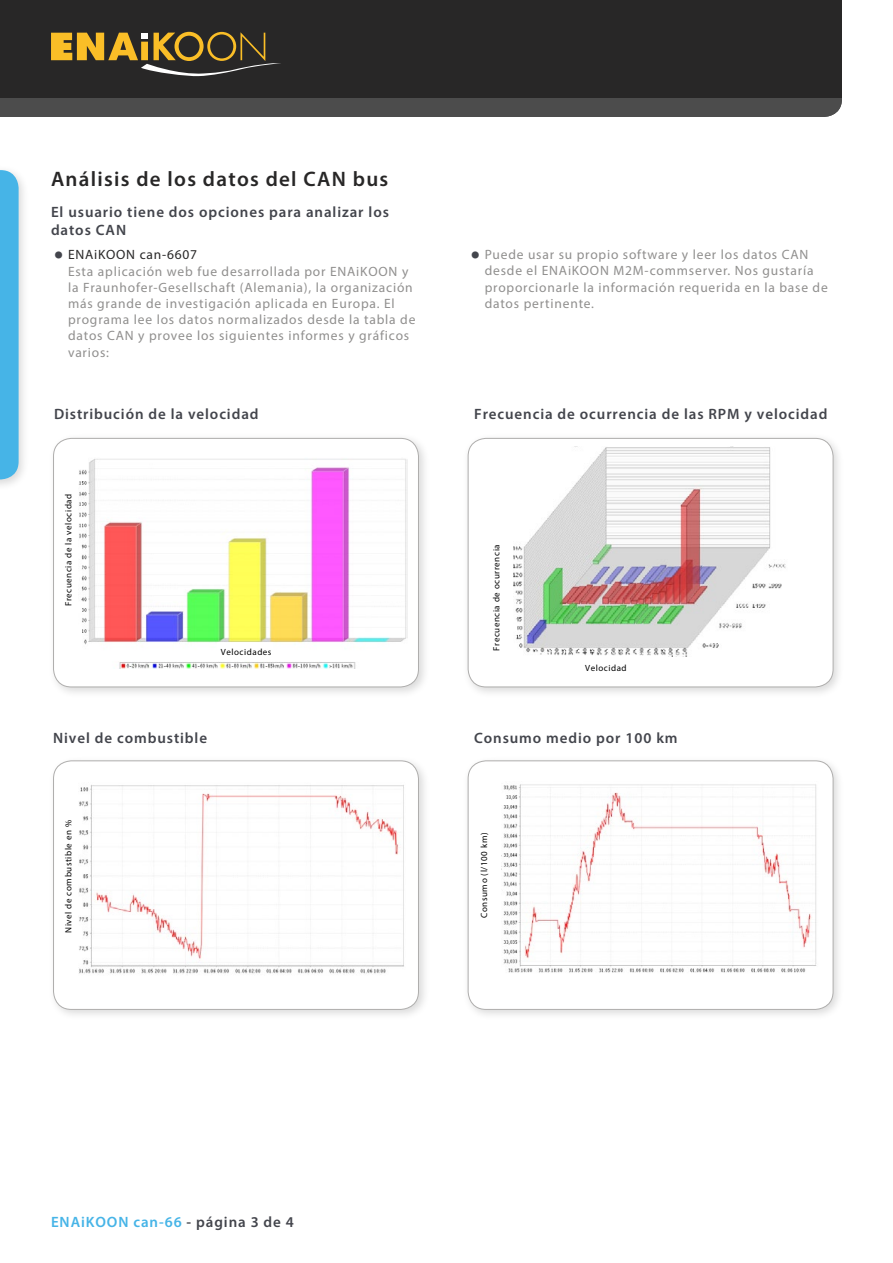
<style>
.page{position:relative;width:893px;height:1263px;background:#fff}
.page>*{position:absolute;margin:0;border:0;box-sizing:border-box;transform-origin:0 0}
.t1{font:600 21px "Myriad Pro";letter-spacing:.06em;color:#282727}
.t2{font:600 15px/18px "Myriad Pro";letter-spacing:.06em;color:#43454c}
.t3{font:600 15px "Myriad Pro";letter-spacing:.06em;color:#46b4e7}
.t4{font:13.5px/16.2px "Myriad Pro";letter-spacing:.06em;color:#908f8e}
.t5{font:9px "Myriad Pro";letter-spacing:.06em;color:#000}
.s1{font-weight:700;font-size:27px;color:#43454c}
.s2{color:#282727}
.s3{color:#43454c}
</style>
<div class="page">
<div style="left:0;top:0;width:842px;height:98px;background:#282727"></div>
<div style="left:0;top:164px;width:30px;height:327px;background:#000;opacity:.15"></div>
<svg style="left:0;top:170px;width:19px;height:309px;background:#4cb6e7"></svg>
<svg style="left:0;top:32px;width:842px;height:85px"></svg>
<div style="left:47px;top:432px;width:383px;height:267px;background:#000;opacity:.15"></div>
<div style="left:54px;top:438px;width:364px;height:249px;background:#fff;border-radius:18px"></div>
<div style="left:53px;top:438px;width:366px;height:249px;border:1px solid #afaead;border-radius:18px"></div>
<div style="left:47px;top:755px;width:383px;height:266px;background:#000;opacity:.15"></div>
<div style="left:54px;top:761px;width:364px;height:248px;background:#fff;border-radius:18px"></div>
<div style="left:53px;top:760px;width:366px;height:250px;border:1px solid #afaead;border-radius:18px"></div>
<div style="left:462px;top:432px;width:383px;height:267px;background:#000;opacity:.15"></div>
<div style="left:468px;top:438px;width:365px;height:249px;background:#fff;border-radius:18px"></div>
<div style="left:468px;top:438px;width:365px;height:249px;border:1px solid #afaead;border-radius:18px"></div>
<div style="left:462px;top:755px;width:383px;height:266px;background:#000;opacity:.15"></div>
<div style="left:468px;top:761px;width:365px;height:248px;background:#fff;border-radius:18px"></div>
<div style="left:468px;top:760px;width:365px;height:250px;border:1px solid #afaead;border-radius:18px"></div>
<img style="left:514px;top:447px;width:272px;height:209px">
<img style="left:79px;top:785px;width:325px;height:189px">
<img style="left:501px;top:784px;width:316px;height:189px">
<img style="left:79px;top:458px;width:328px;height:210px">
<svg style="left:217px;top:642px;width:56px;height:7px"></svg>
<h1 class="t1" style="left:51px;top:165px;width:339px">Análisis de los datos del CAN bus</h1>
<p class="t2" style="left:51px;top:202px;width:339px">El usuario tiene dos opciones para analizar los datos CAN</p>
<p class="t4" style="left:68px;top:246px;width:349px;text-indent:-14px"><span class="s1">•</span> <span class="s2">ENAiKOON can-6607<br></span>Esta aplicación web fue desarrollada por ENAiKOON y la Fraunhofer-Gesellschaft (Alemania), la organización más grande de investigación aplicada en Europa. El programa lee los datos normalizados desde la tabla de datos CAN y provee los siguientes informes y gráficos varios:</p>
<p class="t2" style="left:54px;top:405px;width:206px">Distribución de la velocidad</p>
<p class="t5" style="left:63px;top:606px;width:114px;rotate:-90deg">Frecuencia de la velocidad</p>
<p class="t5" style="left:221px;top:647px;width:52px">Velocidades</p>
<p class="t4" style="left:485px;top:246px;width:345px;text-indent:-14px"><span class="s1">•</span> Puede usar su propio software y leer los datos CAN desde el ENAiKOON M2M-commserver. Nos gustaría proporcionarle la información requerida en la base de datos pertinente.</p>
<p class="t2" style="left:474px;top:405px;width:355px">Frecuencia de ocurrencia de las RPM y velocidad</p>
<p class="t5" style="left:491px;top:651px;width:108px;rotate:-90deg">Frecuencia de ocurrencia</p>
<p class="t5" style="left:585px;top:663px;width:43px">Velocidad</p>
<p class="t2" style="left:53px;top:728px;width:155px">Nivel de combustible</p>
<p class="t2" style="left:474px;top:728px;width:205px">Consumo medio por 100 km</p>
<p class="t5" style="left:63px;top:933px;width:114px;rotate:-90deg">Nivel de combustible en %</p>
<p class="t3" style="left:51px;top:1213px;width:244px">ENAiKOON can-66 <span class="s3">- página 3 de 4</span></p>
<p class="t5" style="left:479px;top:918px;width:87px;rotate:-90deg">Consumo (l/100 km)</p>
</div>
